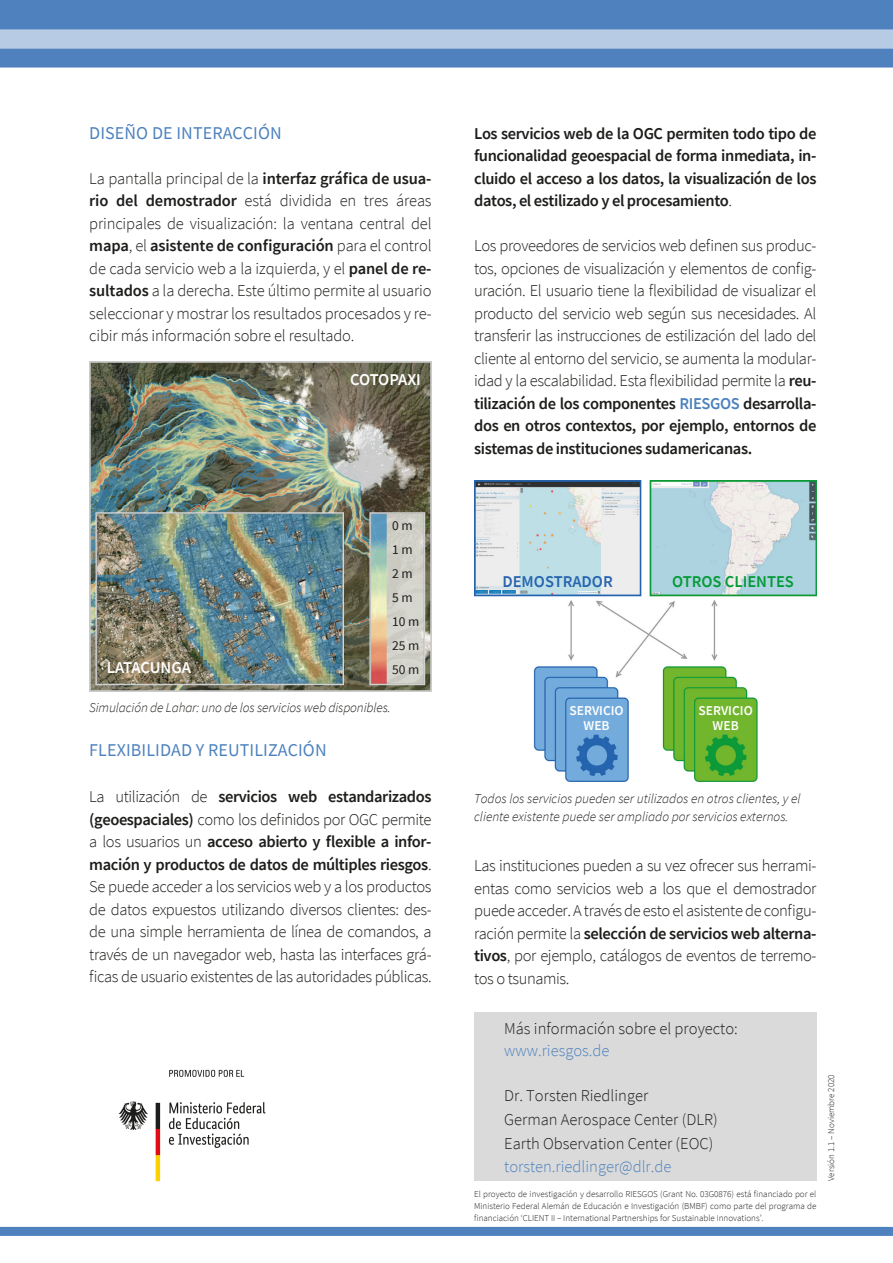
<style>
.page{position:relative;width:893px;height:1263px;background:#fff}
.page>*{position:absolute;margin:0;border:0;box-sizing:border-box;transform-origin:0 0}
.t1{font:18px "Source Sans Pro";letter-spacing:.005em;color:#4d82be}
.t2{font:300 16.5px/22.5px "Source Sans Pro";letter-spacing:-.01em;color:#1d1d1b;text-align:justify}
.t3{font:600 16.5px/22.5px "Source Sans Pro";letter-spacing:-.025em;color:#1d1d1b;text-align:justify}
.t4{font:300 16.5px "Source Sans Pro";color:#4d82be}
.t5{font:600 16.5px "Source Sans Pro";letter-spacing:-.01em;color:#fff}
.t6{font:600 16.5px "Source Sans Pro";color:#059a39}
.t7{font:600 16.5px "Source Sans Pro";color:#2765af}
.t8{font:italic 300 13.5px/18px "Source Sans Pro";color:#1d1d1b}
.t9{font:600 13.5px "Source Sans Pro";color:#fff}
.t10{font:13.5px "Source Sans Pro";color:#1d1d1b}
.t11{font:300 9px/12px "Source Sans Pro";color:#1d1d1b;text-align:justify}
.s1{font-weight:600}
.s2{font-weight:300}
.s3{font-weight:600;color:#4d82be}
</style>
<div class="page">
<img style="left:0;top:0;width:893px;height:1236px">
<div style="left:474px;top:1012px;width:342px;height:169px;background:#dadada"></div>
<img style="left:474px;top:481px;width:342px;height:301px">
<img style="left:89px;top:362px;width:343px;height:330px">
<img style="left:89px;top:1041px;width:206px;height:169px">
<p class="t1" style="left:89px;top:121px;width:194px">DISEÑO DE INTERACCIÓN</p>
<p class="t2" style="left:89px;top:167px;width:344px">La pantalla principal de la <span class="s1">interfaz gráfica de usua&shy;rio del demostrador</span> está dividida en tres áreas principales de visualización: la ventana central del <span class="s1">mapa</span>, el <span class="s1">asistente de configuración</span> para el control de cada servicio web a la izquierda, y el <span class="s1">panel de re&shy;sultados</span> a la derecha. Este último permite al usuario seleccionar y mostrar los resultados procesados y re&shy;cibir más información sobre el resultado.</p>
<p class="t5" style="left:107px;top:657px;width:86px">LATACUNGA</p>
<p class="t5" style="left:350px;top:369px;width:72px">COTOPAXI</p>
<p class="t10" style="left:392px;top:517px;width:22px">0 m</p>
<p class="t10" style="left:392px;top:541px;width:22px">1 m</p>
<p class="t10" style="left:392px;top:565px;width:22px">2 m</p>
<p class="t10" style="left:392px;top:589px;width:22px">5 m</p>
<p class="t10" style="left:392px;top:613px;width:29px">10 m</p>
<p class="t10" style="left:392px;top:637px;width:29px">25 m</p>
<p class="t10" style="left:392px;top:661px;width:29px">50 m</p>
<p class="t8" style="left:89px;top:698px;width:303px">Simulación de Lahar: uno de los servicios web disponibles.</p>
<p class="t1" style="left:89px;top:738px;width:239px">FLEXIBILIDAD Y REUTILIZACIÓN</p>
<p class="t2" style="left:89px;top:785px;width:344px">La utilización de <span class="s1">servicios web estandarizados (geoespaciales)</span> como los definidos por OGC permite a los usuarios un <span class="s1">acceso abierto y flexible a infor&shy;mación y productos de datos de múltiples riesgos</span>.<br>Se puede acceder a los servicios web y a los productos de datos expuestos utilizando diversos clientes: des&shy;de una simple herramienta de línea de comandos, a través de un navegador web, hasta las interfaces grá&shy;ficas de usuario existentes de las autoridades públicas.</p>
<p class="t3" style="left:474px;top:122px;width:344px">Los servicios web de la OGC permiten todo tipo de funcionalidad geoespacial de forma inmediata, in&shy;cluido el acceso a los datos, la visualización de los datos, el estilizado y el procesamiento<span class="s2">.</span></p>
<p class="t2" style="left:474px;top:235px;width:344px">Los proveedores de servicios web definen sus produc&shy;tos, opciones de visualización y elementos de config&shy;uración. El usuario tiene la flexibilidad de visualizar el producto del servicio web según sus necesidades. Al transferir las instrucciones de estilización del lado del cliente al entorno del servicio, se aumenta la modular&shy;idad y la escalabilidad. Esta flexibilidad permite la <span class="s1">reu&shy;tilización de los componentes</span> <span class="s3">RIESGOS</span> <span class="s1">desarrolla&shy;dos en otros contextos, por ejemplo, entornos de sistemas de instituciones sudamericanas.</span></p>
<p class="t7" style="left:502px;top:570px;width:112px">DEMOSTRADOR</p>
<p class="t6" style="left:672px;top:570px;width:123px">OTROS CLIENTES</p>
<p class="t9" style="left:569px;top:702px;width:56px">SERVICIO</p>
<p class="t9" style="left:583px;top:717px;width:28px">WEB</p>
<p class="t9" style="left:698px;top:702px;width:56px">SERVICIO</p>
<p class="t9" style="left:713px;top:717px;width:28px">WEB</p>
<p class="t8" style="left:474px;top:789px;width:328px">Todos los servicios pueden ser utilizados en otros clientes, y el cliente existente puede ser ampliado por servicios externos.</p>
<p class="t2" style="left:474px;top:855px;width:344px">Las instituciones pueden a su vez ofrecer sus herrami&shy;entas como servicios web a los que el demostrador puede acceder. A través de esto el asistente de configu&shy;ración permite la <span class="s1">selección de servicios web alterna&shy;tivos</span>, por ejemplo, catálogos de eventos de terremo&shy;tos o tsunamis.</p>
<p class="t2" style="left:504px;top:1017px;width:235px">Más información sobre el proyecto:</p>
<p class="t4" style="left:504px;top:1041px;width:107px">www.riesgos.de</p>
<p class="t2" style="left:504px;top:1084px;width:146px">Dr. Torsten Riedlinger</p>
<p class="t2" style="left:504px;top:1108px;width:215px">German Aerospace Center (DLR)</p>
<p class="t2" style="left:504px;top:1132px;width:211px">Earth Observation Center (EOC)</p>
<p class="t4" style="left:504px;top:1156px;width:169px">torsten.riedlinger@dlr.de</p>
<p class="t11" style="left:474px;top:1188px;width:344px">El proyecto de investigación y desarrollo RIESGOS (Grant No. 03G0876) está financiado por el Ministerio Federal Alemán de Educación e Investigación (BMBF) como parte del programa de financiación ‘CLIENT II – International Partnerships for Sustainable Innovations’.</p>
<p class="t11" style="left:825px;top:1181px;width:108px;rotate:-90deg">Versión 1.1 – Noviembre 2020</p>
</div>
